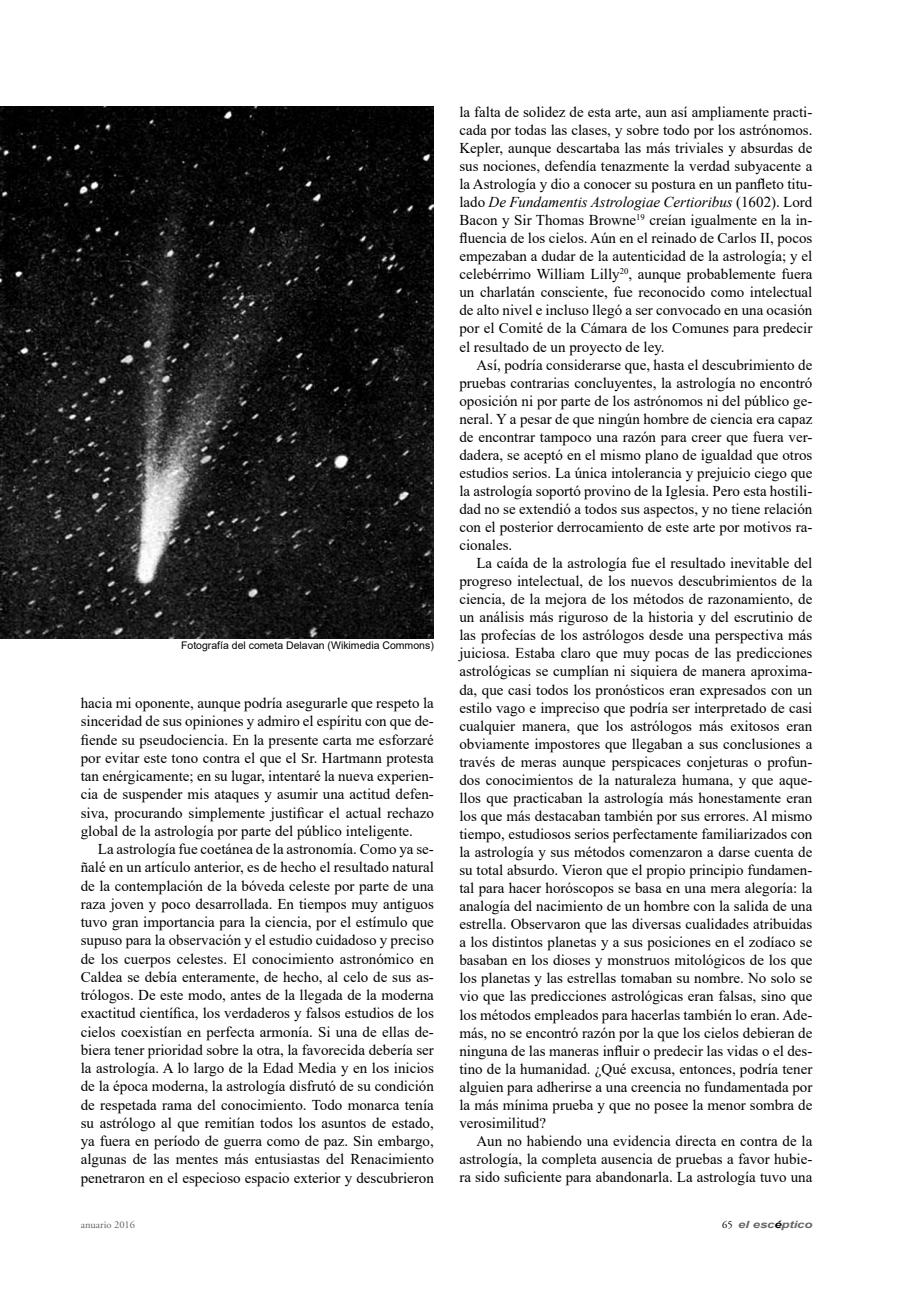
<style>
.page{position:relative;width:906px;height:1289px;background:#fff}
.page>*{position:absolute;margin:0;border:0;box-sizing:border-box;transform-origin:0 0}
.t1{font:15px/18px "Times New Roman";color:#000;text-align:justify}
.t2{font:10.5px "Arial";color:#000}
.t3{font:10.5px "Adobe Garamond Pro";color:#636466}
.t4{font:italic 700 10.05px "Arial";letter-spacing:-.01em;color:#636466;scale:1.32 1}
.s1{font-style:italic}
.s2{font-family:"Adobe Garamond Pro";font-weight:400;font-style:normal;font-size:10.5px;color:#000}
.s3{color:#000}
</style>
<div class="page">
<img style="left:0;top:106px;width:434px;height:532px">
<p class="t2" style="left:181px;top:638px;width:254px">Fotografía del cometa Delavan (Wikimedia Commons)</p>
<p class="t1" style="left:81px;top:693px;width:354px">hacia mi oponente, aunque podría asegurarle que respeto la sinceridad de sus opiniones y admiro el espíritu con que de&shy;fiende su pseudociencia. En la presente carta me esforzaré por evitar este tono contra el que el Sr. Hartmann protesta tan enérgicamente; en su lugar, intentaré la nueva experien&shy;cia de suspender mis ataques y asumir una actitud defen&shy;siva, procurando simplemente justificar el actual rechazo global de la astrología por parte del público inteligente.</p>
<p class="t1" style="left:81px;top:839px;width:354px;text-indent:17px">La astrología fue coetánea de la astronomía. Como ya se&shy;ñalé en un artículo anterior, es de hecho el resultado natural de la contemplación de la bóveda celeste por parte de una raza joven y poco desarrollada. En tiempos muy antiguos tuvo gran importancia para la ciencia, por el estímulo que supuso para la observación y el estudio cuidadoso y preciso de los cuerpos celestes. El conocimiento astronómico en Caldea se debía enteramente, de hecho, al celo de sus as&shy;trólogos. De este modo, antes de la llegada de la moderna exactitud científica, los verdaderos y falsos estudios de los cielos coexistían en perfecta armonía. Si una de ellas de&shy;biera tener prioridad sobre la otra, la favorecida debería ser la astrología. A lo largo de la Edad Media y en los inicios de la época moderna, la astrología disfrutó de su condición de respetada rama del conocimiento. Todo monarca tenía su astrólogo al que remitían todos los asuntos de estado, ya fuera en período de guerra como de paz. Sin embargo, algunas de las mentes más entusiastas del Renacimiento penetraron en el especioso espacio exterior y descubrieron</p>
<p class="t1" style="left:459px;top:102px;width:354px">la falta de solidez de esta arte, aun así ampliamente practi&shy;cada por todas las clases, y sobre todo por los astrónomos.<br>Kepler, aunque descartaba las más triviales y absurdas de sus nociones, defendía tenazmente la verdad subyacente a la Astrología y dio a conocer su postura en un panfleto titu&shy;lado <span class="s1">De Fundamentis Astrologiae Certioribus</span> (1602). Lord Bacon y Sir Thomas Browne<sup>19</sup> creían igualmente en la in&shy;fluencia de los cielos. Aún en el reinado de Carlos II, pocos empezaban a dudar de la autenticidad de la astrología; y el celebérrimo William Lilly<sup>20</sup>, aunque probablemente fuera un charlatán consciente, fue reconocido como intelectual de alto nivel e incluso llegó a ser convocado en una ocasión por el Comité de la Cámara de los Comunes para predecir el resultado de un proyecto de ley.</p>
<p class="t1" style="left:459px;top:355px;width:354px;text-indent:17px">Así, podría considerarse que, hasta el descubrimiento de pruebas contrarias concluyentes, la astrología no encontró oposición ni por parte de los astrónomos ni del público ge&shy;neral. Y a pesar de que ningún hombre de ciencia era capaz de encontrar tampoco una razón para creer que fuera ver&shy;dadera, se aceptó en el mismo plano de igualdad que otros estudios serios. La única intolerancia y prejuicio ciego que la astrología soportó provino de la Iglesia. Pero esta hostili&shy;dad no se extendió a todos sus aspectos, y no tiene relación con el posterior derrocamiento de este arte por motivos ra&shy;cionales.</p>
<p class="t1" style="left:459px;top:553px;width:354px;text-indent:17px">La caída de la astrología fue el resultado inevitable del progreso intelectual, de los nuevos descubrimientos de la ciencia, de la mejora de los métodos de razonamiento, de un análisis más riguroso de la historia y del escrutinio de las profecías de los astrólogos desde una perspectiva más juiciosa. Estaba claro que muy pocas de las predicciones astrológicas se cumplían ni siquiera de manera aproxima&shy;da, que casi todos los pronósticos eran expresados con un estilo vago e impreciso que podría ser interpretado de casi cualquier manera, que los astrólogos más exitosos eran obviamente impostores que llegaban a sus conclusiones a través de meras aunque perspicaces conjeturas o profun&shy;dos conocimientos de la naturaleza humana, y que aque&shy;llos que practicaban la astrología más honestamente eran los que más destacaban también por sus errores. Al mismo tiempo, estudiosos serios perfectamente familiarizados con la astrología y sus métodos comenzaron a darse cuenta de su total absurdo. Vieron que el propio principio fundamen&shy;tal para hacer horóscopos se basa en una mera alegoría: la analogía del nacimiento de un hombre con la salida de una estrella. Observaron que las diversas cualidades atribuidas a los distintos planetas y a sus posiciones en el zodíaco se basaban en los dioses y monstruos mitológicos de los que los planetas y las estrellas tomaban su nombre. No solo se vio que las predicciones astrológicas eran falsas, sino que los métodos empleados para hacerlas también lo eran. Ade&shy;más, no se encontró razón por la que los cielos debieran de ninguna de las maneras influir o predecir las vidas o el des&shy;tino de la humanidad. ¿Qué excusa, entonces, podría tener alguien para adherirse a una creencia no fundamentada por la más mínima prueba y que no posee la menor sombra de verosimilitud?</p>
<p class="t1" style="left:459px;top:1131px;width:354px;text-indent:17px">Aun no habiendo una evidencia directa en contra de la astrología, la completa ausencia de pruebas a favor hubie&shy;ra sido suficiente para abandonarla. La astrología tuvo una</p>
<p class="t3" style="left:81px;top:1217px;width:56px">anuario 2016</p>
<p class="t4" style="left:722px;top:1217px;width:70px"><span class="s2">65</span> el esc<span class="s3">é</span>ptico</p>
</div>
